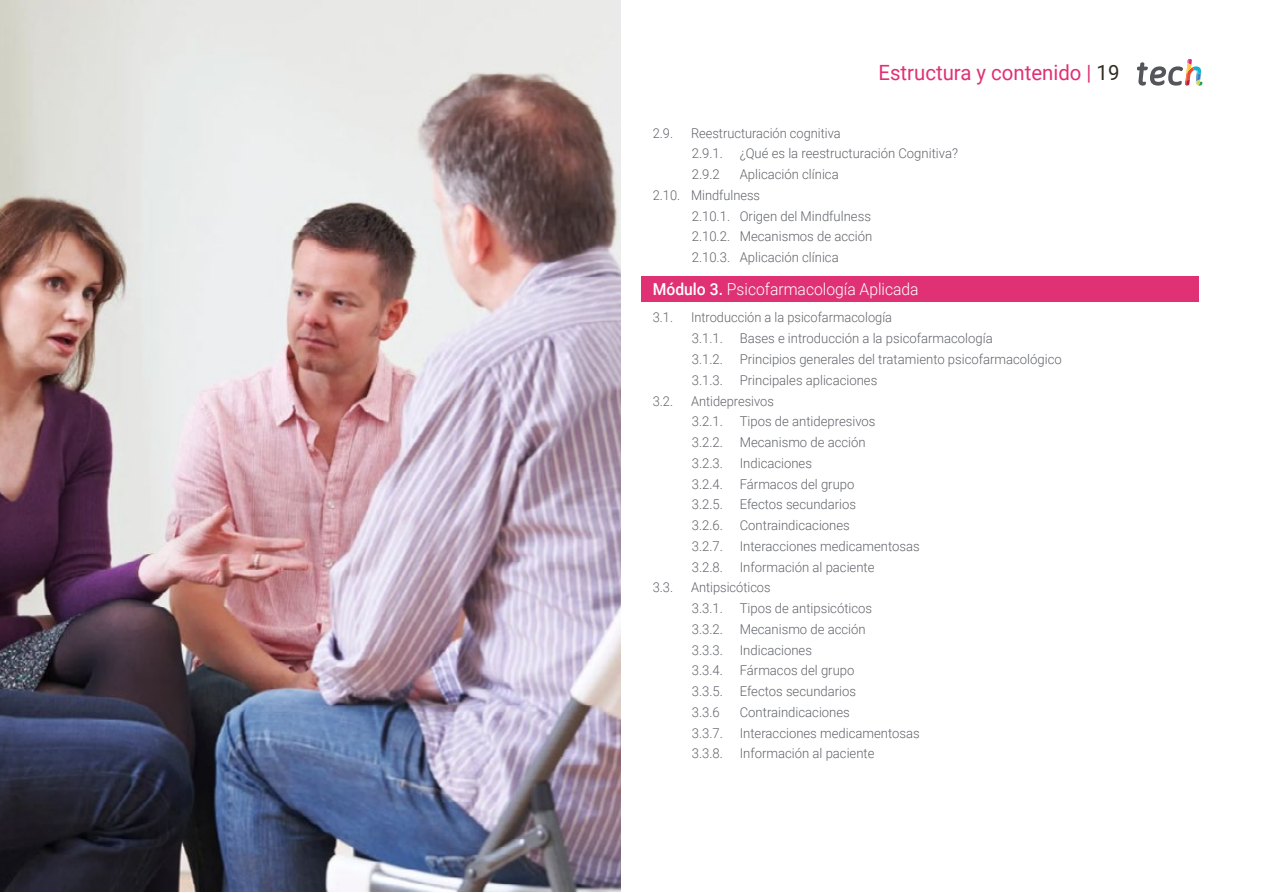
<style>
.page{position:relative;width:1263px;height:893px;background:#fff}
.page>*{position:absolute;margin:0;border:0;box-sizing:border-box;transform-origin:0 0}
.t1{font:21px "Roboto";color:#df3174}
.t2{font:300 16.5px "Roboto";color:#fff;scale:.95 1}
.t3{font:300 13.5px/20.7px "Roboto";color:#61646a;scale:.95 1}
.t4{font:300 13.5px/20.7px "Roboto";color:#61646a}
.s1{color:#312e20}
.s2{font-weight:500}
</style>
<div class="page">
<svg style="left:1137px;top:59px;width:65px;height:27px"></svg>
<div style="left:642px;top:277px;width:557px;height:25px;background:#df3174"></div>
<img style="left:0;top:1px;width:621px;height:890px">
<h1 class="t1" style="left:878px;top:57px;width:242px">Estructura y contenido | <span class="s1">19</span></h1>
<p class="t3" style="left:653px;top:122px;width:23px">2.9.</p>
<p class="t3" style="left:691px;top:122px;width:282px">Reestructuración cognitiva<br>2.9.1. ¿Qué es la reestructuración Cognitiva?<br>2.9.2</p>
<p class="t4" style="left:653px;top:164px;width:187px;text-indent:87px">Aplicación clínica<br>2.10. Mindfulness</p>
<p class="t4" style="left:692px;top:205px;width:182px;text-align:justify">2.10.1. Origen del Mindfulness 2.10.2. Mecanismos de acción 2.10.3. Aplicación clínica</p>
<p class="t2" style="left:653px;top:278px;width:281px"><span class="s2">Módulo 3.</span> Psicofarmacología Aplicada</p>
<p class="t3" style="left:653px;top:307px;width:23px">3.1.</p>
<p class="t3" style="left:691px;top:307px;width:392px">Introducción a la psicofarmacología<br>3.1.1. Bases e introducción a la psicofarmacología<br>3.1.2. Principios generales del tratamiento psicofarmacológico 3.1.3. Principales aplicaciones</p>
<p class="t3" style="left:653px;top:390px;width:23px">3.2.</p>
<p class="t3" style="left:691px;top:390px;width:242px">Antidepresivos<br>3.2.1. Tipos de antidepresivos<br>3.2.2. Mecanismo de acción<br>3.2.3. Indicaciones<br>3.2.4. Fármacos del grupo<br>3.2.5. Efectos secundarios<br>3.2.6. Contraindicaciones<br>3.2.7. Interacciones medicamentosas<br>3.2.8. Información al paciente</p>
<p class="t3" style="left:653px;top:577px;width:23px">3.3.</p>
<p class="t3" style="left:691px;top:577px;width:192px">Antipsicóticos<br>3.3.1. Tipos de antipsicóticos<br>3.3.2. Mecanismo de acción<br>3.3.3. Indicaciones<br>3.3.4. Fármacos del grupo<br>3.3.5. Efectos secundarios<br>3.3.6</p>
<p class="t4" style="left:692px;top:701px;width:229px;text-indent:48px">Contraindicaciones<br>3.3.7. Interacciones medicamentosas<br>3.3.8. Información al paciente</p>
</div>
